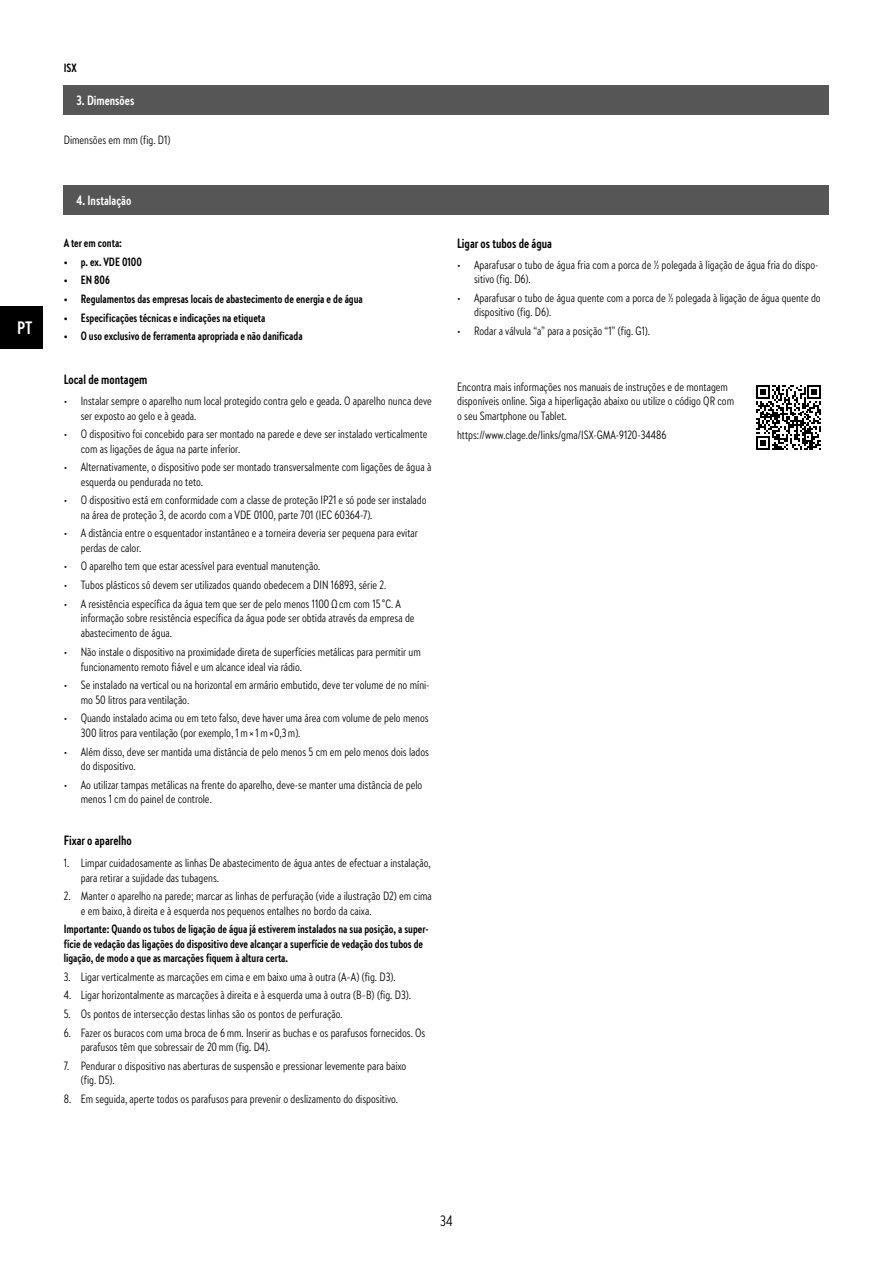
<style>
.page{position:relative;width:893px;height:1263px;background:#fff}
.page>*{position:absolute;margin:0;border:0;box-sizing:border-box;transform-origin:0 0}
.t1{font:700 18px "Brandon Text Cond";color:#fff}
.t2{font:15px "Brandon Text Cond";color:#000}
.t3{font:700 13.5px "Brandon Text Cond";color:#000}
.t4{font:700 13.5px "Brandon Text Cond";color:#fff}
.t5{font:12px/14.4px "Brandon Text Cond";color:#000}
.t6{font:700 12px/14.4px "Brandon Text Cond";color:#000}
</style>
<div class="page">
<div style="left:0;top:306px;width:43px;height:43px;background:#000"></div>
<div style="left:64px;top:85px;width:765px;height:30px;background:#565656"></div>
<div style="left:64px;top:185px;width:765px;height:30px;background:#565656"></div>
<svg style="left:756px;top:385px;width:65px;height:65px"></svg>
<h1 class="t1" style="left:17px;top:315px;width:17px">PT</h1>
<p class="t6" style="left:64px;top:60px;width:14px">ISX</p>
<p class="t4" style="left:77px;top:92px;width:59px">3. Dimensões</p>
<p class="t5" style="left:64px;top:133px;width:108px">Dimensões em mm (fig. D1)</p>
<p class="t4" style="left:77px;top:191px;width:56px">4. Instalação</p>
<p class="t6" style="left:64px;top:235px;width:60px">A ter em conta:</p>
<p class="t6" style="left:64px;top:254px;width:80px">• p. ex. VDE 0100</p>
<p class="t6" style="left:64px;top:272px;width:48px">• EN 806</p>
<p class="t6" style="left:64px;top:291px;width:301px">• Regulamentos das empresas locais de abastecimento de energia e de água</p>
<p class="t6" style="left:64px;top:310px;width:203px">• Especificações técnicas e indicações na etiqueta</p>
<p class="t6" style="left:64px;top:328px;width:240px">• O uso exclusivo de ferramenta apropriada e não danificada</p>
<p class="t3" style="left:64px;top:370px;width:85px">Local de montagem</p>
<p class="t5" style="left:81px;top:393px;width:353px;text-indent:-17px">• Instalar sempre o aparelho num local protegido contra gelo e geada. O aparelho nunca deve ser exposto ao gelo e à geada.</p>
<p class="t5" style="left:81px;top:426px;width:348px;text-indent:-17px">• O dispositivo foi concebido para ser montado na parede e deve ser instalado verticalmente com as ligações de água na parte inferior.</p>
<p class="t5" style="left:81px;top:459px;width:352px;text-indent:-17px">• Alternativamente, o dispositivo pode ser montado transversalmente com ligações de água à esquerda ou pendurada no teto.</p>
<p class="t5" style="left:81px;top:493px;width:347px;text-indent:-17px">• O dispositivo está em conformidade com a classe de proteção IP21 e só pode ser instalado na área de proteção 3, de acordo com a VDE 0100, parte 701 (IEC 60364-7).</p>
<p class="t5" style="left:81px;top:526px;width:339px;text-indent:-17px">• A distância entre o esquentador instantâneo e a torneira deveria ser pequena para evitar perdas de calor.</p>
<p class="t5" style="left:64px;top:559px;width:258px">• O aparelho tem que estar acessível para eventual manutenção.</p>
<p class="t5" style="left:64px;top:577px;width:324px">• Tubos plásticos só devem ser utilizados quando obedecem a DIN 16893, série 2.</p>
<p class="t5" style="left:81px;top:596px;width:335px;text-indent:-17px">• A resistência específica da água tem que ser de pelo menos 1100Ωcm com 15 °C. A informação sobre resistência específica da água pode ser obtida através da empresa de abastecimento de água.</p>
<p class="t5" style="left:81px;top:645px;width:341px;text-indent:-17px">• Não instale o dispositivo na proximidade direta de superfícies metálicas para permitir um funcionamento remoto fiável e um alcance ideal via rádio.</p>
<p class="t5" style="left:81px;top:678px;width:350px;text-indent:-17px">• Se instalado na vertical ou na horizontal em armário embutido, deve ter volume de no míni&shy;mo 50 litros para ventilação.</p>
<p class="t5" style="left:81px;top:711px;width:349px;text-indent:-17px">• Quando instalado acima ou em teto falso, deve haver uma área com volume de pelo menos<br>300 litros para ventilação (por exemplo, 1m× 1m×0,3m).</p>
<p class="t5" style="left:81px;top:744px;width:350px;text-indent:-17px">• Além disso, deve ser mantida uma distância de pelo menos 5 cm em pelo menos dois lados do dispositivo.</p>
<p class="t5" style="left:81px;top:777px;width:343px;text-indent:-17px">• Ao utilizar tampas metálicas na frente do aparelho, deve-se manter uma distância de pelo menos 1 cm do painel de controle.</p>
<p class="t3" style="left:64px;top:831px;width:70px">Fixar o aparelho</p>
<p class="t5" style="left:81px;top:855px;width:351px;text-indent:-17px">1. Limpar cuidadosamente as linhas De abastecimento de água antes de efectuar a instalação, para retirar a sujidade das tubagens.</p>
<p class="t5" style="left:81px;top:888px;width:353px;text-indent:-17px">2. Manter o aparelho na parede; marcar as linhas de perfuração (vide a ilustração D2) em cima e em baixo, à direita e à esquerda nos pequenos entalhes no bordo da caixa.</p>
<p class="t6" style="left:64px;top:921px;width:366px">Importante: Quando os tubos de ligação de água já estiverem instalados na sua posição, a super&shy;fície de vedação das ligações do dispositivo deve alcançar a superfície de vedação dos tubos de ligação, de modo a que as marcações fiquem à altura certa.</p>
<p class="t5" style="left:64px;top:969px;width:333px">3. Ligar verticalmente as marcações em cima e em baixo uma à outra (A–A) (fig. D3).</p>
<p class="t5" style="left:64px;top:988px;width:349px">4. Ligar horizontalmente as marcações à direita e à esquerda uma à outra (B–B) (fig. D3).</p>
<p class="t5" style="left:64px;top:1006px;width:280px">5. Os pontos de intersecção destas linhas são os pontos de perfuração.</p>
<p class="t5" style="left:81px;top:1025px;width:346px;text-indent:-17px">6. Fazer os buracos com uma broca de 6mm. Inserir as buchas e os parafusos fornecidos. Os parafusos têm que sobressair de 20mm (fig. D4).</p>
<p class="t5" style="left:81px;top:1058px;width:327px;text-indent:-17px">7. Pendurar o dispositivo nas aberturas de suspensão e pressionar levemente para baixo (fig. D5).</p>
<p class="t5" style="left:64px;top:1091px;width:336px">8. Em seguida, aperte todos os parafusos para prevenir o deslizamento do dispositivo.</p>
<p class="t3" style="left:457px;top:234px;width:97px">Ligar os tubos de água</p>
<p class="t5" style="left:474px;top:257px;width:346px;text-indent:-17px">• Aparafusar o tubo de água fria com a porca de ½ polegada à ligação de água fria do dispo&shy;sitivo (fig. D6).</p>
<p class="t5" style="left:474px;top:290px;width:348px;text-indent:-17px">• Aparafusar o tubo de água quente com a porca de ½ polegada à ligação de água quente do dispositivo (fig. D6).</p>
<p class="t5" style="left:457px;top:323px;width:194px">• Rodar a válvula “a” para a posição “1” (fig. G1).</p>
<p class="t5" style="left:457px;top:379px;width:279px">Encontra mais informações nos manuais de instruções e de montagem disponíveis online. Siga a hiperligação abaixo ou utilize o código QR com o seu Smartphone ou Tablet.</p>
<p class="t5" style="left:457px;top:427px;width:211px">https://www.clage.de/links/gma/ISX-GMA-9120-34486</p>
<p class="t2" style="left:440px;top:1210px;width:14px">34</p>
</div>
